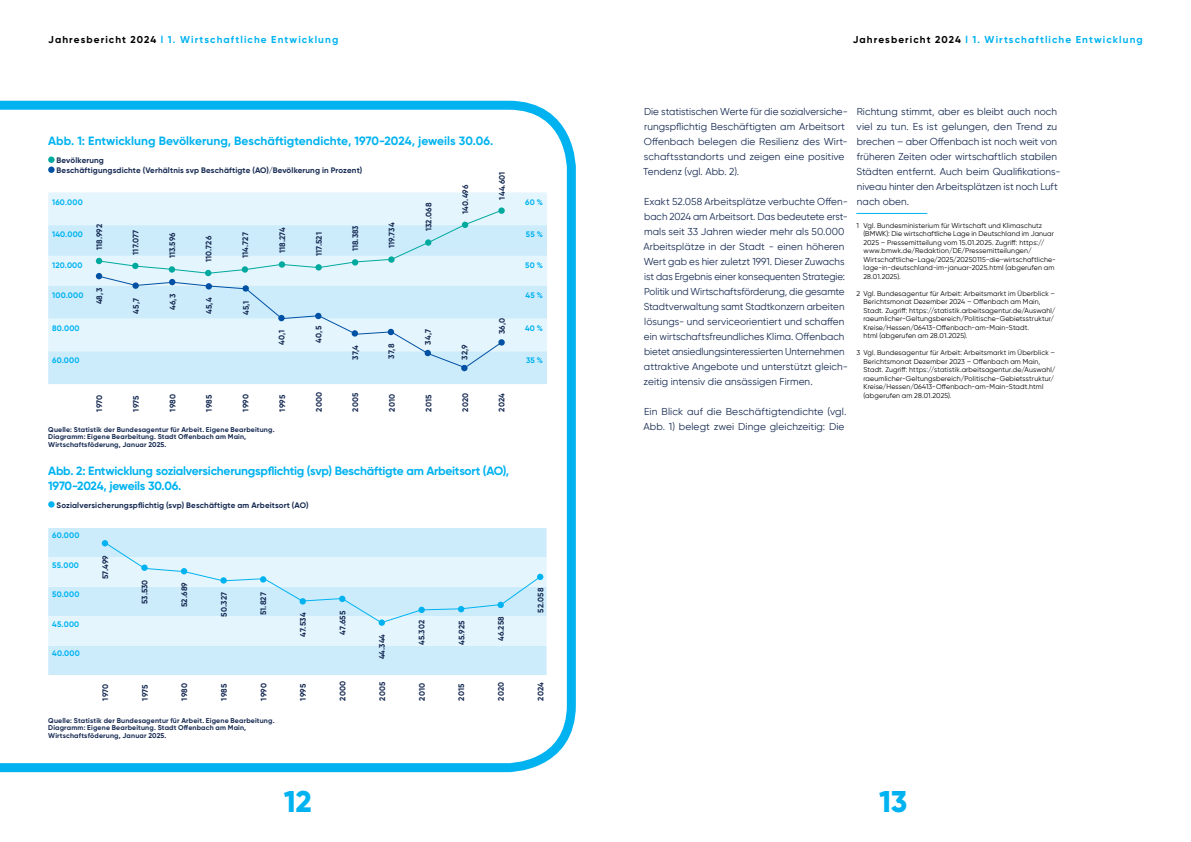
<style>
.page{position:relative;width:1191px;height:842px;background:#fff}
.page>*{position:absolute;margin:0;border:0;box-sizing:border-box;transform-origin:0 0}
.t1{font:800 30px "Gilroy";color:#00b3f0}
.t2{font:700 12px/15px "Gilroy";letter-spacing:-.015em;color:#00b3f0}
.t3{font:10px/15px "Gilroy";letter-spacing:.005em;color:#172b53}
.t4{font:700 10px "Gilroy";letter-spacing:.11em;color:#00b3f0}
.t5{font:700 8px/10px "Gilroy";letter-spacing:.015em;color:#172b53}
.t6{font:700 8px "Gilroy";letter-spacing:.025em;color:#00b3f0}
.t7{font:7px/8.5px "Gilroy";letter-spacing:.02em;color:#000}
.t8{font:700 7px/7.5px "Gilroy";letter-spacing:.02em;color:#172b53}
.s1{color:#000}
</style>
<div class="page">
<svg style="left:0;top:101px;width:576px;height:671px"></svg>
<hr style="left:856px;top:213px;width:71px;height:1px;background:#00b3f0">
<div style="left:48px;top:192px;width:499px;height:33px;background:#e4f5fd"></div>
<svg style="left:48px;top:225px;width:499px;height:159px;background:#d3eefc"></svg>
<svg style="left:96px;top:209px;width:408px;height:162px;background:#d2edfa"></svg>
<svg style="left:48px;top:501px;width:7px;height:7px"></svg>
<div style="left:48px;top:528px;width:498px;height:147px;background:#ccecfc"></div>
<svg style="left:48px;top:557px;width:498px;height:89px;background:#e1f4fc"></svg>
<svg style="left:102px;top:540px;width:441px;height:84px;background:#d2eefc"></svg>
<div style="left:48px;top:157px;width:7px;height:6px;background:#00a99e;border-radius:50%"></div>
<div style="left:48px;top:167px;width:7px;height:6px;background:#0050a3;border-radius:50%"></div>
<p class="t4" style="left:48px;top:33px;width:291px"><span class="s1">Jahresbericht 2024</span> l 1. Wirtschaftliche Entwicklung</p>
<p class="t2" style="left:48px;top:133px;width:446px">Abb. 1: Entwicklung Bevölkerung, Beschäftigtendichte, 1970-2024, jeweils 30.06.</p>
<p class="t5" style="left:57px;top:155px;width:307px">Bevölkerung<br>Beschäftigungsdichte (Verhältnis svp Beschäftigte (AO)/Bevölkerung in Prozent)</p>
<p class="t5" style="left:497px;top:200px;width:30px;rotate:-90deg">144.601</p>
<p class="t5" style="left:460px;top:214px;width:30px;rotate:-90deg">140.496</p>
<p class="t6" style="left:52px;top:197px;width:32px">160.000</p>
<p class="t6" style="left:525px;top:197px;width:19px">60 %</p>
<p class="t6" style="left:52px;top:229px;width:32px">140.000</p>
<p class="t6" style="left:526px;top:229px;width:19px">55 %</p>
<p class="t6" style="left:52px;top:260px;width:32px">120.000</p>
<p class="t6" style="left:525px;top:260px;width:19px">50 %</p>
<p class="t6" style="left:52px;top:290px;width:33px">100.000</p>
<p class="t6" style="left:525px;top:290px;width:19px">45 %</p>
<p class="t6" style="left:52px;top:323px;width:29px">80.000</p>
<p class="t6" style="left:525px;top:323px;width:19px">40 %</p>
<p class="t6" style="left:52px;top:356px;width:29px">60.000</p>
<p class="t6" style="left:526px;top:356px;width:18px">35 %</p>
<p class="t5" style="left:497px;top:411px;width:20px;rotate:-90deg">2024</p>
<p class="t5" style="left:423px;top:231px;width:30px;rotate:-90deg">132.068</p>
<p class="t5" style="left:94px;top:250px;width:27px;rotate:-90deg">118.992</p>
<p class="t5" style="left:131px;top:255px;width:27px;rotate:-90deg">117.077</p>
<p class="t5" style="left:167px;top:258px;width:27px;rotate:-90deg">113.596</p>
<p class="t5" style="left:203px;top:262px;width:27px;rotate:-90deg">110.726</p>
<p class="t5" style="left:240px;top:258px;width:27px;rotate:-90deg">114.727</p>
<p class="t5" style="left:277px;top:253px;width:27px;rotate:-90deg">118.274</p>
<p class="t5" style="left:350px;top:251px;width:27px;rotate:-90deg">118.383</p>
<p class="t5" style="left:387px;top:248px;width:27px;rotate:-90deg">119.734</p>
<p class="t5" style="left:314px;top:256px;width:26px;rotate:-90deg">117.521</p>
<p class="t5" style="left:94px;top:304px;width:18px;rotate:-90deg">48,3</p>
<p class="t5" style="left:167px;top:310px;width:18px;rotate:-90deg">46,3</p>
<p class="t5" style="left:131px;top:314px;width:17px;rotate:-90deg">45,7</p>
<p class="t5" style="left:204px;top:314px;width:18px;rotate:-90deg">45,4</p>
<p class="t5" style="left:241px;top:315px;width:16px;rotate:-90deg">45,1</p>
<p class="t5" style="left:497px;top:334px;width:18px;rotate:-90deg">36,0</p>
<p class="t5" style="left:277px;top:345px;width:16px;rotate:-90deg">40,1</p>
<p class="t5" style="left:314px;top:342px;width:18px;rotate:-90deg">40,5</p>
<p class="t5" style="left:423px;top:345px;width:17px;rotate:-90deg">34,7</p>
<p class="t5" style="left:350px;top:360px;width:17px;rotate:-90deg">37,4</p>
<p class="t5" style="left:386px;top:358px;width:16px;rotate:-90deg">37,8</p>
<p class="t5" style="left:460px;top:360px;width:17px;rotate:-90deg">32,9</p>
<p class="t5" style="left:314px;top:411px;width:21px;rotate:-90deg">2000</p>
<p class="t5" style="left:350px;top:411px;width:20px;rotate:-90deg">2005</p>
<p class="t5" style="left:460px;top:411px;width:20px;rotate:-90deg">2020</p>
<p class="t5" style="left:387px;top:411px;width:19px;rotate:-90deg">2010</p>
<p class="t5" style="left:168px;top:411px;width:19px;rotate:-90deg">1980</p>
<p class="t5" style="left:241px;top:411px;width:19px;rotate:-90deg">1990</p>
<p class="t5" style="left:423px;top:411px;width:19px;rotate:-90deg">2015</p>
<p class="t5" style="left:204px;top:411px;width:18px;rotate:-90deg">1985</p>
<p class="t5" style="left:94px;top:411px;width:18px;rotate:-90deg">1970</p>
<p class="t5" style="left:277px;top:411px;width:18px;rotate:-90deg">1995</p>
<p class="t5" style="left:131px;top:411px;width:18px;rotate:-90deg">1975</p>
<p class="t8" style="left:48px;top:425px;width:228px">Quelle: Statistik der Bundesagentur für Arbeit. Eigene Bearbeitung.<br>Diagramm: Eigene Bearbeitung. Stadt Offenbach am Main,<br>Wirtschaftsföderung, Januar 2025.</p>
<p class="t2" style="left:48px;top:463px;width:462px">Abb. 2: Entwicklung sozialversicherungspflichtig (svp) Beschäftigte am Arbeitsort (AO),<br>1970-2024, jeweils 30.06.</p>
<p class="t5" style="left:57px;top:500px;width:253px">Sozialversicherungspflichtig (svp) Beschäftigte am Arbeitsort (AO)</p>
<p class="t6" style="left:52px;top:531px;width:29px">60.000</p>
<p class="t6" style="left:52px;top:560px;width:28px">55.000</p>
<p class="t6" style="left:52px;top:589px;width:29px">50.000</p>
<p class="t6" style="left:52px;top:619px;width:29px">45.000</p>
<p class="t6" style="left:52px;top:648px;width:29px">40.000</p>
<p class="t5" style="left:100px;top:579px;width:26px;rotate:-90deg">57.499</p>
<p class="t5" style="left:100px;top:701px;width:18px;rotate:-90deg">1970</p>
<p class="t5" style="left:140px;top:604px;width:26px;rotate:-90deg">53.530</p>
<p class="t5" style="left:140px;top:701px;width:18px;rotate:-90deg">1975</p>
<p class="t5" style="left:179px;top:607px;width:26px;rotate:-90deg">52.689</p>
<p class="t5" style="left:219px;top:616px;width:26px;rotate:-90deg">50.327</p>
<p class="t5" style="left:258px;top:615px;width:24px;rotate:-90deg">51.827</p>
<p class="t5" style="left:179px;top:701px;width:19px;rotate:-90deg">1980</p>
<p class="t5" style="left:219px;top:701px;width:18px;rotate:-90deg">1985</p>
<p class="t5" style="left:258px;top:701px;width:19px;rotate:-90deg">1990</p>
<p class="t8" style="left:48px;top:717px;width:228px">Quelle: Statistik der Bundesagentur für Arbeit. Eigene Bearbeitung.<br>Diagramm: Eigene Bearbeitung. Stadt Offenbach am Main,<br>Wirtschaftsföderung, Januar 2025.</p>
<p class="t5" style="left:298px;top:637px;width:26px;rotate:-90deg">47.534</p>
<p class="t5" style="left:337px;top:634px;width:25px;rotate:-90deg">47.655</p>
<p class="t5" style="left:298px;top:701px;width:18px;rotate:-90deg">1995</p>
<p class="t5" style="left:338px;top:701px;width:21px;rotate:-90deg">2000</p>
<h1 class="t1" style="left:284px;top:783px;width:29px">12</h1>
<p class="t5" style="left:377px;top:659px;width:26px;rotate:-90deg">44.344</p>
<p class="t5" style="left:377px;top:701px;width:20px;rotate:-90deg">2005</p>
<p class="t5" style="left:417px;top:645px;width:26px;rotate:-90deg">45.302</p>
<p class="t5" style="left:456px;top:645px;width:26px;rotate:-90deg">45.925</p>
<p class="t5" style="left:496px;top:641px;width:26px;rotate:-90deg">46.258</p>
<p class="t5" style="left:417px;top:701px;width:19px;rotate:-90deg">2010</p>
<p class="t5" style="left:456px;top:701px;width:19px;rotate:-90deg">2015</p>
<p class="t5" style="left:496px;top:701px;width:20px;rotate:-90deg">2020</p>
<p class="t5" style="left:535px;top:612px;width:26px;rotate:-90deg">52.058</p>
<p class="t5" style="left:535px;top:701px;width:20px;rotate:-90deg">2024</p>
<p class="t4" style="left:852px;top:33px;width:291px"><span class="s1">Jahresbericht 2024</span> l 1. Wirtschaftliche Entwicklung</p>
<p class="t3" style="left:643px;top:104px;width:206px">Die statistischen Werte für die sozialversiche&shy;rungspflichtig Beschäftigten am Arbeitsort Offenbach belegen die Resilienz des Wirt&shy;schaftsstandorts und zeigen eine positive Tendenz (vgl. Abb. 2).</p>
<p class="t3" style="left:643px;top:194px;width:206px">Exakt 52.058 Arbeitsplätze verbuchte Offen&shy;bach 2024 am Arbeitsort. Das bedeutete erst&shy;mals seit 33 Jahren wieder mehr als 50.000<br>Arbeitsplätze in der Stadt - einen höheren Wert gab es hier zuletzt 1991. Dieser Zuwachs ist das Ergebnis einer konsequenten Strategie:<br>Politik und Wirtschaftsförderung, die gesamte Stadtverwaltung samt Stadtkonzern arbeiten lösungs- und serviceorientiert und schaffen ein wirtschaftsfreundliches Klima. Offenbach bietet ansiedlungsinteressierten Unternehmen attraktive Angebote und unterstützt gleich&shy;zeitig intensiv die ansässigen Firmen.</p>
<p class="t3" style="left:643px;top:404px;width:204px">Ein Blick auf die Beschäftigtendichte (vgl.<br>Abb. 1) belegt zwei Dinge gleichzeitig: Die</p>
<p class="t3" style="left:856px;top:104px;width:205px">Richtung stimmt, aber es bleibt auch noch viel zu tun. Es ist gelungen, den Trend zu brechen – aber Offenbach ist noch weit von früheren Zeiten oder wirtschaftlich stabilen Städten entfernt. Auch beim Qualifikations&shy;niveau hinter den Arbeitsplätzen ist noch Luft nach oben.</p>
<p class="t7" style="left:863px;top:221px;width:194px;text-indent:-7px">1 Vgl. Bundesministerium für Wirtschaft und Klimaschutz (BMWK): Die wirtschaftliche Lage in Deutschland im Januar 2025 – Pressemitteilung vom 15.01.2025. Zugriff: https:// www.bmwk.de/Redaktion/DE/Pressemitteilungen/ Wirtschaftliche-Lage/2025/20250115-die-wirtschaftliche&shy;lage-in-deutschland-im-januar-2025.html (abgerufen am 28.01.2025).</p>
<p class="t7" style="left:863px;top:289px;width:194px;text-indent:-7px">2 Vgl. Bundesagentur für Arbeit: Arbeitsmarkt im Überblick – Berichtsmonat Dezember 2024 – Offenbach am Main, Stadt. Zugriff: https://statistik.arbeitsagentur.de/Auswahl/ raeumlicher-Geltungsbereich/Politische-Gebietsstruktur/ Kreise/Hessen/06413-Offenbach-am-Main-Stadt.<br>html (abgerufen am 28.01.2025).</p>
<p class="t7" style="left:863px;top:348px;width:194px;text-indent:-7px">3 Vgl. Bundesagentur für Arbeit: Arbeitsmarkt im Überblick – Berichtsmonat Dezember 2023 – Offenbach am Main, Stadt. Zugriff: https://statistik.arbeitsagentur.de/Auswahl/ raeumlicher-Geltungsbereich/Politische-Gebietsstruktur/ Kreise/Hessen/06413-Offenbach-am-Main-Stadt.html (abgerufen am 28.01.2025).</p>
<h1 class="t1" style="left:879px;top:783px;width:30px">13</h1>
</div>
